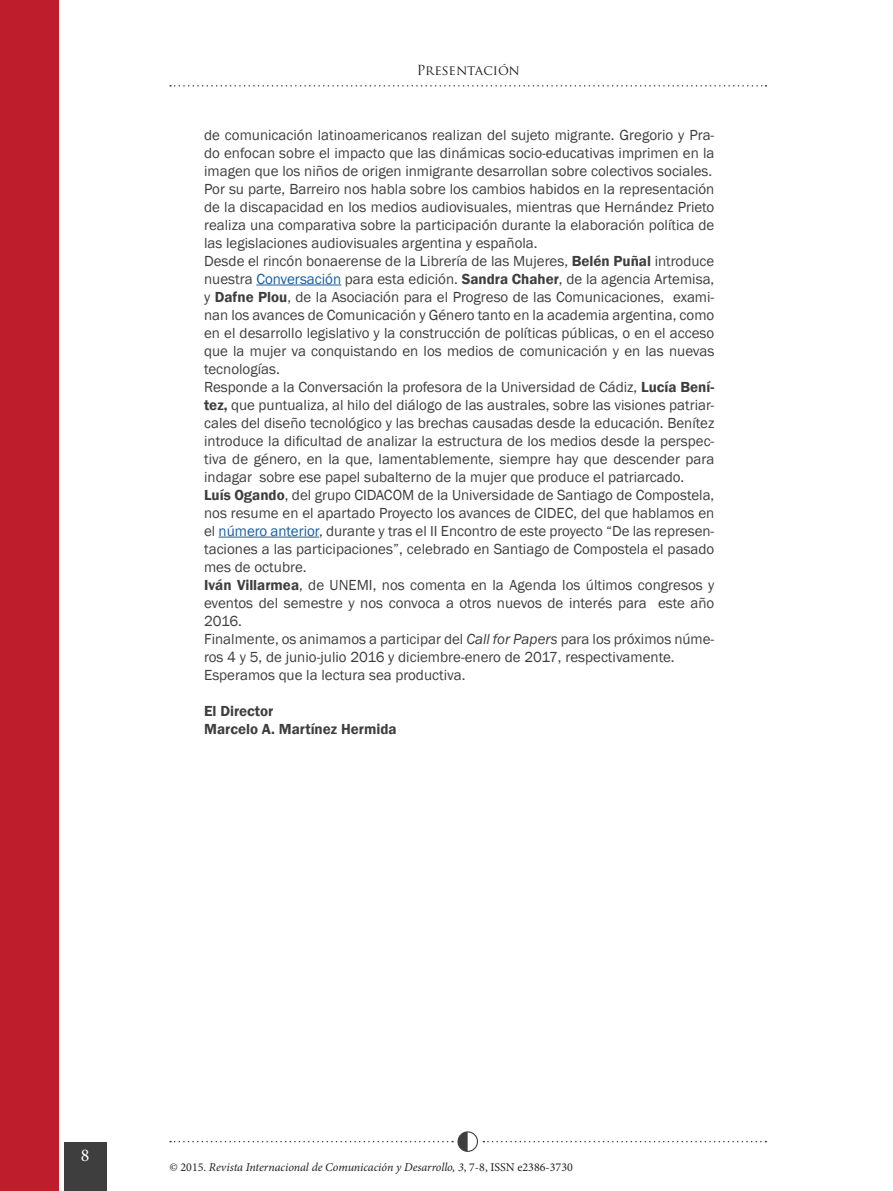
<style>
.page{position:relative;width:893px;height:1191px;background:#fff}
.page>*{position:absolute;margin:0;border:0;box-sizing:border-box;transform-origin:0 0}
.t1{font:18px "Minion Pro";color:#fff}
.t2{font:15px/18px "Franklin Gothic";color:#3e3e3f}
.t3{font:600 15px/18px "Franklin Gothic";color:#3e3e3f}
.t4{font:13.5px "Trajan Pro";color:#231f20}
.t5{font:italic 12px "Minion Pro";letter-spacing:-.005em;color:#231f20}
.s1{font-weight:600}
.s2{color:#175d9e}
.s3{font-style:italic}
.s4{font-style:normal}
</style>
<div class="page">
<div style="left:64px;top:1142px;width:42px;height:49px;background:#3e3e3f"></div>
<div style="left:457px;top:1131px;width:21px;height:20px;border:1px solid #3e3e3f;border-radius:50%"></div>
<svg style="left:170px;top:1131px;width:298px;height:20px"></svg>
<svg style="left:170px;top:85px;width:596px;height:2px"></svg>
<svg style="left:483px;top:1140px;width:283px;height:2px"></svg>
<div style="left:0;top:0;width:58px;height:1191px;background:#be1d2c"></div>
<hr style="left:256px;top:285px;width:85px;height:1px;background:#175d9e">
<hr style="left:219px;top:537px;width:100px;height:1px;background:#175d9e">
<p class="t4" style="left:417px;top:61px;width:104px">Presentación</p>
<p class="t2" style="left:204px;top:126px;width:512px">de comunicación latinoamericanos realizan del sujeto migrante. Gregorio y Pra&shy;do enfocan sobre el impacto que las dinámicas socio-educativas imprimen en la imagen que los niños de origen inmigrante desarrollan sobre colectivos sociales.<br>Por su parte, Barreiro nos habla sobre los cambios habidos en la representación de la discapacidad en los medios audiovisuales, mientras que Hernández Prieto realiza una comparativa sobre la participación durante la elaboración política de las legislaciones audiovisuales argentina y española.<br>Desde el rincón bonaerense de la Librería de las Mujeres, <span class="s1">Belén Puñal</span> introduce nuestra <span class="s2">Conversación</span> para esta edición. <span class="s1">Sandra Chaher</span>, de la agencia Artemisa, y <span class="s1">Dafne Plou</span>, de la Asociación para el Progreso de las Comunicaciones, exami&shy;nan los avances de Comunicación y Género tanto en la academia argentina, como en el desarrollo legislativo y la construcción de políticas públicas, o en el acceso que la mujer va conquistando en los medios de comunicación y en las nuevas tecnologías.<br>Responde a la Conversación la profesora de la Universidad de Cádiz, <span class="s1">Lucía Bení&shy;tez,</span> que puntualiza, al hilo del diálogo de las australes, sobre las visiones patriar&shy;cales del diseño tecnológico y las brechas causadas desde la educación. Benítez introduce la dificultad de analizar la estructura de los medios desde la perspec&shy;tiva de género, en la que, lamentablemente, siempre hay que descender para indagar sobre ese papel subalterno de la mujer que produce el patriarcado.<br><span class="s1">Luís Ogando</span>, del grupo CIDACOM de la Universidade de Santiago de Compostela, nos resume en el apartado Proyecto los avances de CIDEC, del que hablamos en el <span class="s2">número anterior</span>, durante y tras el II Encontro de este proyecto “De las represen&shy;taciones a las participaciones”, celebrado en Santiago de Compostela el pasado mes de octubre.<br><span class="s1">Iván Villarmea</span>, de UNEMI, nos comenta en la Agenda los últimos congresos y eventos del semestre y nos convoca a otros nuevos de interés para este año 2016.<br>Finalmente, os animamos a participar del <span class="s3">Call for Papers</span> para los próximos núme&shy;ros 4 y 5, de junio-julio 2016 y diciembre-enero de 2017, respectivamente.<br>Esperamos que la lectura sea productiva.</p>
<p class="t3" style="left:204px;top:702px;width:194px">El Director<br>Marcelo A. Martínez Hermida</p>
<p class="t1" style="left:81px;top:1143px;width:10px">8</p>
<p class="t5" style="left:169px;top:1159px;width:405px"><span class="s4">© 2015.</span> Revista Internacional de Comunicación y Desarrollo, 3<span class="s4">, 7-8, ISSN e2386-3730</span></p>
</div>
